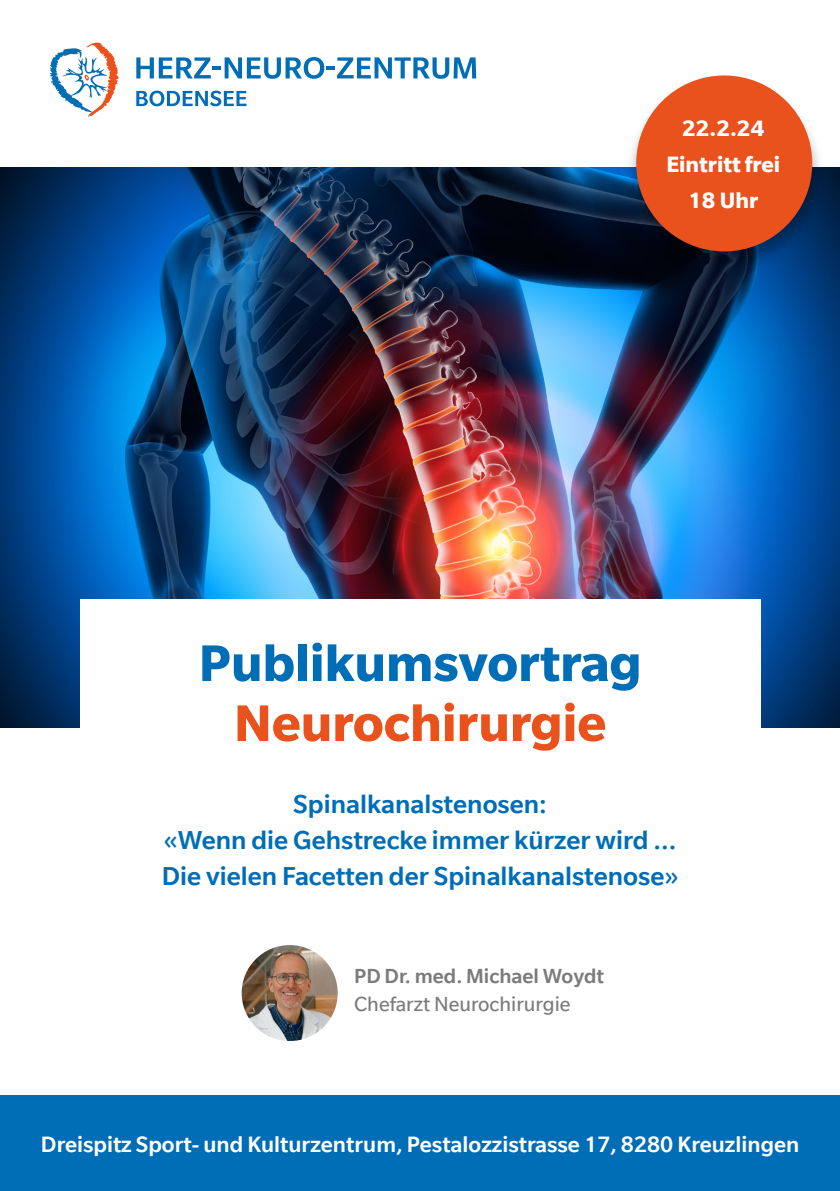
<style>
.page{position:relative;width:840px;height:1191px;background:#fff}
.page>*{position:absolute;margin:0;border:0;box-sizing:border-box;transform-origin:0 0}
.t1{font:700 56px "Slate";color:#006db7}
.t2{font:700 56px "Slate";color:#e9511d}
.t3{font:500 28px/36px "Slate";color:#006db7;text-align:center}
.t4{font:500 24px "Slate";color:#fff}
.t5{font:700 24px/36px "Slate";color:#fff;text-align:center}
.t6{font:22px "Slate";color:#7c7b7b}
.t7{font:500 22px "Slate";color:#7c7b7b}
</style>
<div class="page">
<img style="left:0;top:167px;width:839px;height:560px">
<div style="left:80px;top:599px;width:679px;height:552px;background:#fff"></div>
<div style="left:0;top:1095px;width:839px;height:96px;background:#006db7"></div>
<div style="left:623px;top:75px;width:201px;height:201px;background:#000;opacity:.35"></div>
<div style="left:635px;top:75px;width:176px;height:176px;background:#e9511d;border-radius:50%"></div>
<svg style="left:136px;top:57px;width:340px;height:22px"></svg>
<svg style="left:136px;top:91px;width:110px;height:15px"></svg>
<svg style="left:50px;top:42px;width:68px;height:75px"></svg>
<img style="left:241px;top:945px;width:96px;height:96px;border-radius:48px">
<p class="t5" style="left:666px;top:110px;width:115px">22.2.24<br>Eintritt frei<br>18 Uhr</p>
<h1 class="t1" style="left:199px;top:632px;width:444px">Publikumsvortrag</h1>
<h1 class="t2" style="left:234px;top:692px;width:373px">Neurochirurgie</h1>
<p class="t3" style="left:162px;top:786px;width:518px">Spinalkanalstenosen:<br>«Wenn die Gehstrecke immer kürzer wird …<br>Die vielen Facetten der Spinalkanalstenose»</p>
<p class="t7" style="left:354px;top:964px;width:251px">PD Dr. med. Michael Woydt</p>
<p class="t6" style="left:354px;top:992px;width:218px">Chefarzt Neurochirurgie</p>
<p class="t4" style="left:41px;top:1131px;width:759px">Dreispitz Sport- und Kulturzentrum, Pestalozzistrasse 17, 8280 Kreuzlingen</p>
</div>
